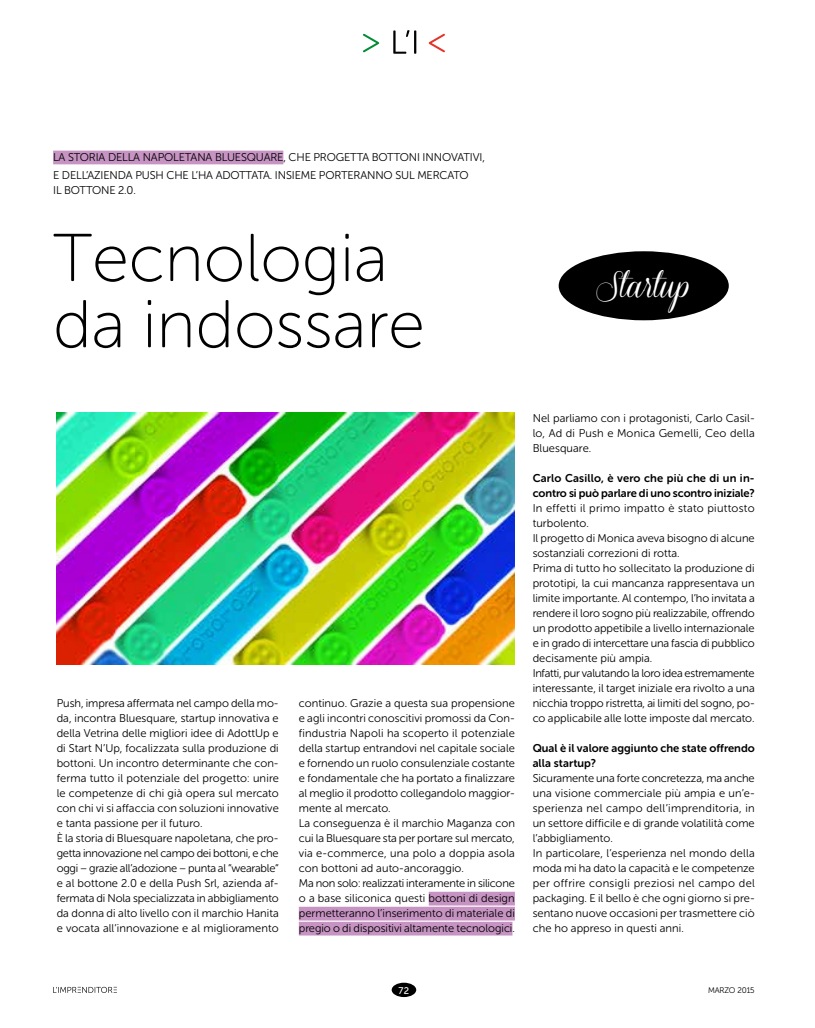
<style>
.page{position:relative;width:815px;height:1028px;background:#fff}
.page>*{position:absolute;margin:0;border:0;box-sizing:border-box;transform-origin:0 0}
.t1{font:67.5px/66.2px "Museo Sans Rounded 100";color:#000}
.t2{font:29.75px "Coneria Script Demo";color:#fff}
.t3{font:11.25px/15px "Museo Sans Rounded 300";letter-spacing:.005em;color:#000}
.t4{font:11.25px/15px "Museo Sans Rounded 700";letter-spacing:.005em;color:#000}
.t5{font:9.62px "Museo Sans Rounded 500";color:#fff}
.t6{font:8.12px "Museo Sans Rounded 300";letter-spacing:-.01em;color:#000}
</style>
<div class="page">
<svg style="left:53px;top:986px;width:64px;height:7px"></svg>
<svg style="left:393px;top:30px;width:17px;height:24px"></svg>
<hr style="left:414px;top:30px;width:2px;height:24px;background:#000">
<svg style="left:363px;top:33px;width:17px;height:20px"></svg>
<svg style="left:428px;top:33px;width:17px;height:20px"></svg>
<div style="left:392px;top:982px;width:24px;height:15px;background:#000;border-radius:50%"></div>
<div style="left:53px;top:151px;width:230px;height:13px;background:#c693c2"></div>
<div style="left:559px;top:251px;width:170px;height:69px;background:#000;border-radius:50%"></div>
<img style="left:57px;top:413px;width:458px;height:251px">
<div style="left:429px;top:891px;width:86px;height:14px;background:#c693c2"></div>
<div style="left:299px;top:906px;width:216px;height:14px;background:#c693c2"></div>
<div style="left:299px;top:921px;width:213px;height:14px;background:#c693c2"></div>
<p class="t3" style="left:53px;top:149px;width:433px;line-height:17.5px">LA STORIA DELLA NAPOLETANA BLUESQUARE, CHE PROGETTA BOTTONI INNOVATIVI,<br>E DELL’AZIENDA PUSH CHE L’HA ADOTTATA. INSIEME PORTERANNO SUL MERCATO</p>
<p class="t3" style="left:53px;top:182px;width:84px">IL BOTTONE 2.0.</p>
<h1 class="t1" style="left:53px;top:225px;width:373px">Tecnologia da indossare</h1>
<h2 class="t2" style="left:596px;top:269px;width:96px">Startup</h2>
<p class="t3" style="left:57px;top:696px;width:224px">Push, impresa affermata nel campo della mo&shy;da, incontra Bluesquare, startup innovativa e della Vetrina delle migliori idee di AdottUp e di Start N’Up, focalizzata sulla produzione di bottoni. Un incontro determinante che con&shy;ferma tutto il potenziale del progetto: unire le competenze di chi già opera sul mercato con chi vi si affaccia con soluzioni innovative e tanta passione per il futuro.<br>È la storia di Bluesquare napoletana, che pro&shy;getta innovazione nel campo dei bottoni, e che oggi – grazie all’adozione – punta al “wearable“ e al bottone 2.0 e della Push Srl, azienda af&shy;fermata di Nola specializzata in abbigliamento da donna di alto livello con il marchio Hanita e vocata all’innovazione e al miglioramento</p>
<p class="t3" style="left:299px;top:696px;width:218px">continuo. Grazie a questa sua propensione e agli incontri conoscitivi promossi da Con&shy;findustria Napoli ha scoperto il potenziale della startup entrandovi nel capitale sociale e fornendo un ruolo consulenziale costante e fondamentale che ha portato a finalizzare al meglio il prodotto collegandolo maggior&shy;mente al mercato.<br>La conseguenza è il marchio Maganza con cui la Bluesquare sta per portare sul mercato, via e-commerce, una polo a doppia asola con bottoni ad auto-ancoraggio.<br>Ma non solo: realizzati interamente in silicone o a base siliconica questi bottoni di design permetteranno l’inserimento di materiale di pregio o di dispositivi altamente tecnologici.</p>
<p class="t3" style="left:533px;top:411px;width:224px;text-align:justify">Nel parliamo con i protagonisti, Carlo Casil&shy;lo, Ad di Push e Monica Gemelli, Ceo della Bluesquare.</p>
<p class="t4" style="left:533px;top:471px;width:224px">Carlo Casillo, è vero che più che di un in&shy;contro si può parlare di uno scontro iniziale?</p>
<p class="t3" style="left:533px;top:501px;width:224px">In effetti il primo impatto è stato piuttosto turbolento.<br>Il progetto di Monica aveva bisogno di alcune sostanziali correzioni di rotta.<br>Prima di tutto ho sollecitato la produzione di prototipi, la cui mancanza rappresentava un limite importante. Al contempo, l’ho invitata a rendere il loro sogno più realizzabile, offrendo un prodotto appetibile a livello internazionale e in grado di intercettare una fascia di pubblico decisamente più ampia.<br>Infatti, pur valutando la loro idea estremamente interessante, il target iniziale era rivolto a una nicchia troppo ristretta, ai limiti del sogno, po&shy;co applicabile alle lotte imposte dal mercato.</p>
<p class="t4" style="left:533px;top:741px;width:224px">Qual è il valore aggiunto che state offrendo alla startup?</p>
<p class="t3" style="left:533px;top:771px;width:224px">Sicuramente una forte concretezza, ma anche una visione commerciale più ampia e un’e&shy;sperienza nel campo dell’imprenditoria, in un settore difficile e di grande volatilità come l’abbigliamento.<br>In particolare, l’esperienza nel mondo della moda mi ha dato la capacità e le competenze per offrire consigli preziosi nel campo del packaging. E il bello è che ogni giorno si pre&shy;sentano nuove occasioni per trasmettere ciò che ho appreso in questi anni.</p>
<p class="t5" style="left:399px;top:984px;width:12px">72</p>
<p class="t6" style="left:708px;top:985px;width:48px">marzo 2015</p>
</div>
